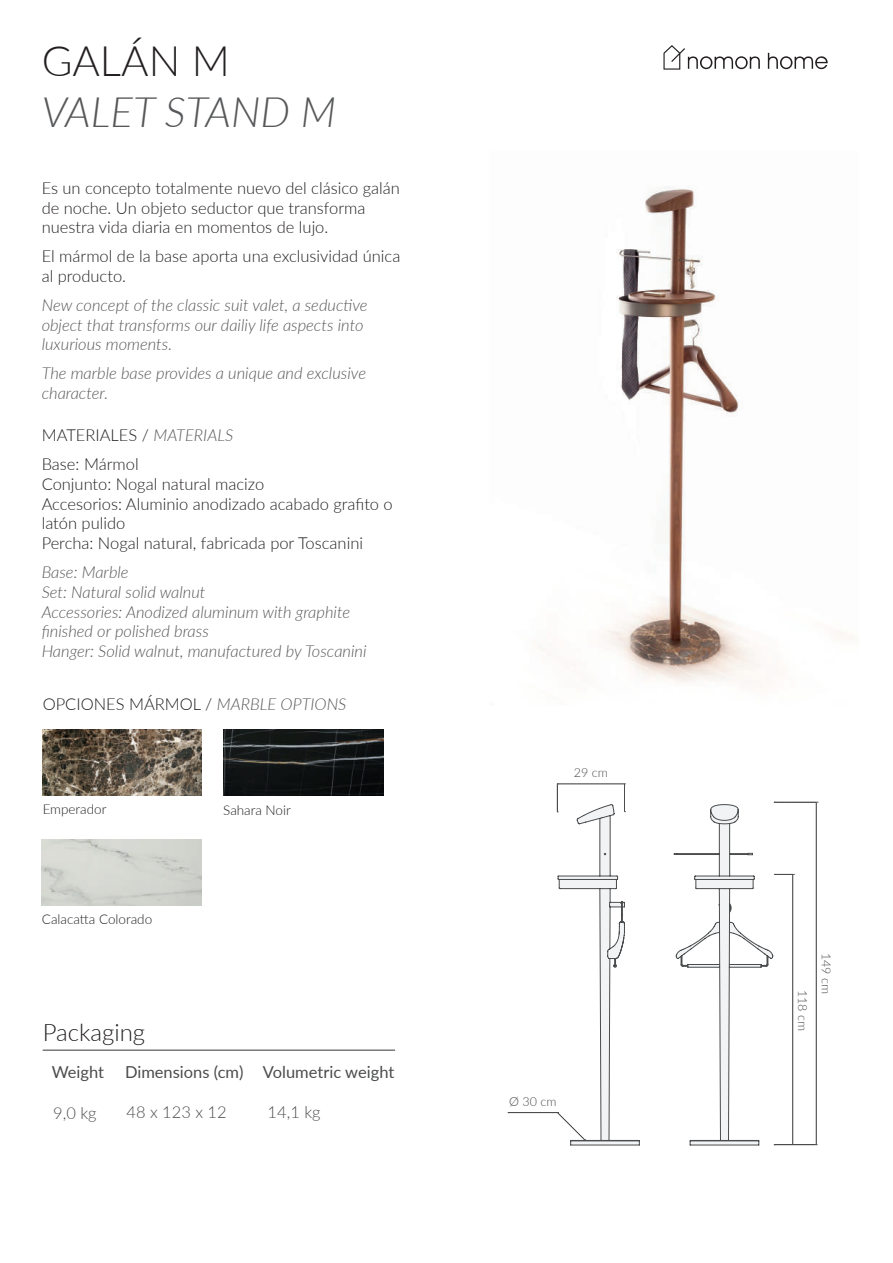
<style>
.page{position:relative;width:893px;height:1263px;background:#fff}
.page>*{position:absolute;margin:0;border:0;box-sizing:border-box;transform-origin:0 0}
.t1{font:italic 300 42px "Lato";color:#57585a}
.t2{font:300 42px "Lato";color:#231f20}
.t3{font:300 24px "Lato";color:#231f20}
.t4{font:300 16.5px/19.8px "Lato";color:#231f20}
.t5{font:italic 300 16.5px/19.8px "Lato";color:#57585a}
.t6{font:16.5px "Lato";color:#4b4c4d}
.t7{font:300 16.5px "Lato";color:#4b4c4d}
.t8{font:300 13.5px "Lato";color:#231f20}
.t9{font:300 12.6px "Lato";color:#4b4c4d}
.s1{font-style:italic;color:#57585a}
</style>
<div class="page">
<img style="left:42px;top:730px;width:159px;height:65px">
<img style="left:42px;top:839px;width:160px;height:66px">
<img style="left:223px;top:730px;width:160px;height:66px">
<svg style="left:768px;top:53px;width:60px;height:17px"></svg>
<svg style="left:663px;top:45px;width:97px;height:25px"></svg>
<img style="left:539px;top:186px;width:315px;height:502px">
<hr style="left:557px;top:783px;width:68px;height:1px;background:#4b4c4d">
<svg style="left:773px;top:802px;width:45px;height:343px"></svg>
<svg style="left:508px;top:784px;width:118px;height:330px"></svg>
<svg style="left:557px;top:804px;width:216px;height:341px"></svg>
<hr style="left:43px;top:1049px;width:352px;height:2px;background:#4b4c4d">
<h1 class="t2" style="left:42px;top:32px;width:190px">GALÁN M</h1>
<h1 class="t1" style="left:42px;top:82px;width:296px">VALET STAND M</h1>
<p class="t4" style="left:42px;top:177px;width:360px">Es un concepto totalmente nuevo del clásico galán de noche. Un objeto seductor que transforma nuestra vida diaria en momentos de lujo.</p>
<p class="t4" style="left:42px;top:246px;width:360px">El mármol de la base aporta una exclusividad única al producto.</p>
<p class="t5" style="left:42px;top:294px;width:327px">New concept of the classic suit valet, a seductive object that transforms our dailiy life aspects into luxurious moments.</p>
<p class="t5" style="left:42px;top:363px;width:326px">The marble base provides a unique and exclusive character.</p>
<p class="t4" style="left:42px;top:420px;width:193px;line-height:28.8px">MATERIALES / <span class="s1">MATERIALS<br></span>Base: Mármol</p>
<p class="t4" style="left:42px;top:473px;width:353px">Conjunto: Nogal natural macizo<br>Accesorios: Aluminio anodizado acabado grafito o latón pulido<br>Percha: Nogal natural, fabricada por Toscanini</p>
<p class="t5" style="left:42px;top:562px;width:326px">Base: Marble<br>Set: Natural solid walnut<br>Accessories: Anodized aluminum with graphite finished or polished brass<br>Hanger: Solid walnut, manufactured by Toscanini</p>
<p class="t4" style="left:43px;top:694px;width:305px">OPCIONES MÁRMOL / <span class="s1">MARBLE OPTIONS</span></p>
<p class="t8" style="left:43px;top:800px;width:65px">Emperador</p>
<p class="t8" style="left:42px;top:909px;width:112px">Calacatta Colorado</p>
<h2 class="t3" style="left:43px;top:1015px;width:104px">Packaging</h2>
<p class="t8" style="left:223px;top:800px;width:69px">Sahara Noir</p>
<p class="t6" style="left:52px;top:1060px;width:54px">Weight</p>
<p class="t6" style="left:125px;top:1060px;width:271px">Dimensions (cm) Volumetric weight</p>
<p class="t7" style="left:53px;top:1101px;width:45px">9,0 kg</p>
<p class="t7" style="left:127px;top:1101px;width:102px">48 x 123 x 12</p>
<p class="t7" style="left:268px;top:1101px;width:54px">14,1 kg</p>
<p class="t9" style="left:574px;top:764px;width:35px">29 cm</p>
<p class="t9" style="left:509px;top:1093px;width:49px">Ø 30 cm</p>
<p class="t9" style="left:812px;top:990px;width:43px;rotate:90deg">118 cm</p>
<p class="t9" style="left:835px;top:953px;width:43px;rotate:90deg">149 cm</p>
</div>
